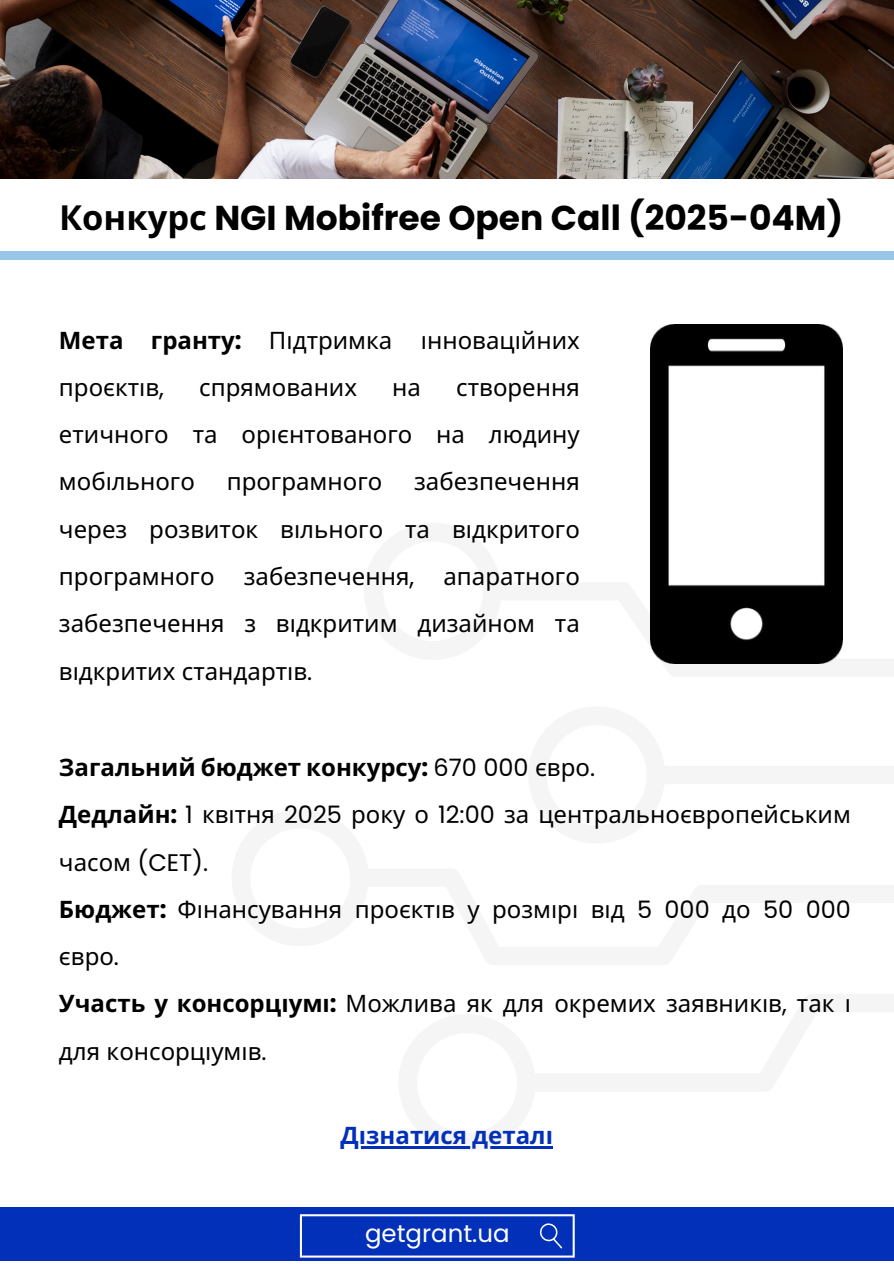
<style>
.page{position:relative;width:894px;height:1264px;background:#fff}
.page>*{position:absolute;margin:0;border:0;box-sizing:border-box;transform-origin:0 0}
.t1{font:700 34.5px "Poppins";color:#000}
.t2{font:24.45px "Poppins";color:#fff}
.t3{font:24px/47.2px "Noto Sans";color:#000}
.t4{font:700 24px "Noto Sans";color:#0230b9}
.s1{font-family:"Noto Sans"}
.s2{font-weight:700}
.s3{font-family:"Poppins";font-weight:700}
.s4{font-family:"Poppins"}
</style>
<div class="page">
<img style="left:0;top:0;width:893px;height:178px">
<div style="left:0;top:1207px;width:893px;height:53px;background:#0230b9"></div>
<svg style="left:300px;top:1214px;width:274px;height:43px"></svg>
<div style="left:0;top:251px;width:893px;height:8px;background:#98c6e9"></div>
<img style="left:650px;top:324px;width:192px;height:339px">
<hr style="left:340px;top:1146px;width:213px;height:2px;background:#0230b9">
<h4 class="t1" style="left:59px;top:194px;width:785px"><span class="s1">Конкурс</span> NGI Mobifree Open Call (2025-04M)</h4>
<h3 class="t3" style="left:59px;top:316px;width:522px"><span class="s2">Мета гранту</span><span class="s3">:</span> Підтримка і нноваці йних проєкті в<span class="s4">,</span></h3>
<h3 class="t3" style="left:59px;top:363px;width:522px;text-align:justify;text-indent:397px">створення етичного та орієнтованого на людину мобільного</h3>
<h3 class="t3" style="left:199px;top:363px;width:159px">спрямованих</h3>
<h3 class="t3" style="left:392px;top:363px;width:30px">на</h3>
<h3 class="t3" style="left:59px;top:457px;width:522px;text-align:justify;text-indent:355px">забезпечення через розвиток вільного та відкритого програмного забезпечення<span class="s4">,</span> апаратного забезпечення з відкритим дизайном та відкритих стандарті в<span class="s4">.</span></h3>
<h3 class="t3" style="left:227px;top:457px;width:157px">програмного</h3>
<p class="t3" style="left:59px;top:743px;width:793px"><span class="s2">Загальний бюджет конкурсу</span><span class="s3">:</span> <span class="s4">670 000</span> євро<span class="s4">.<br></span><span class="s2">Дедлайн</span><span class="s3">:</span> <span class="s4">1</span> квітня <span class="s4">2025</span> року о <span class="s4">12:00</span> за центральноєвропейським часом <span class="s4">(CET).<br></span><span class="s2">Бюджет</span><span class="s3">:</span> Фі нансування проєкті в у розмі рі від <span class="s4">5 000</span> до <span class="s4">50 000 </span>євро<span class="s4">.<br></span><span class="s2">Участь у консорціумі</span><span class="s3">:</span> Можлива як для окремих заявникі в<span class="s4">,</span> так і для консорціумі в<span class="s4">.</span></p>
<p class="t4" style="left:340px;top:1118px;width:210px">Дізнатися деталі</p>
<h2 class="t2" style="left:365px;top:1216px;width:146px">getgrant.ua</h2>
</div>
